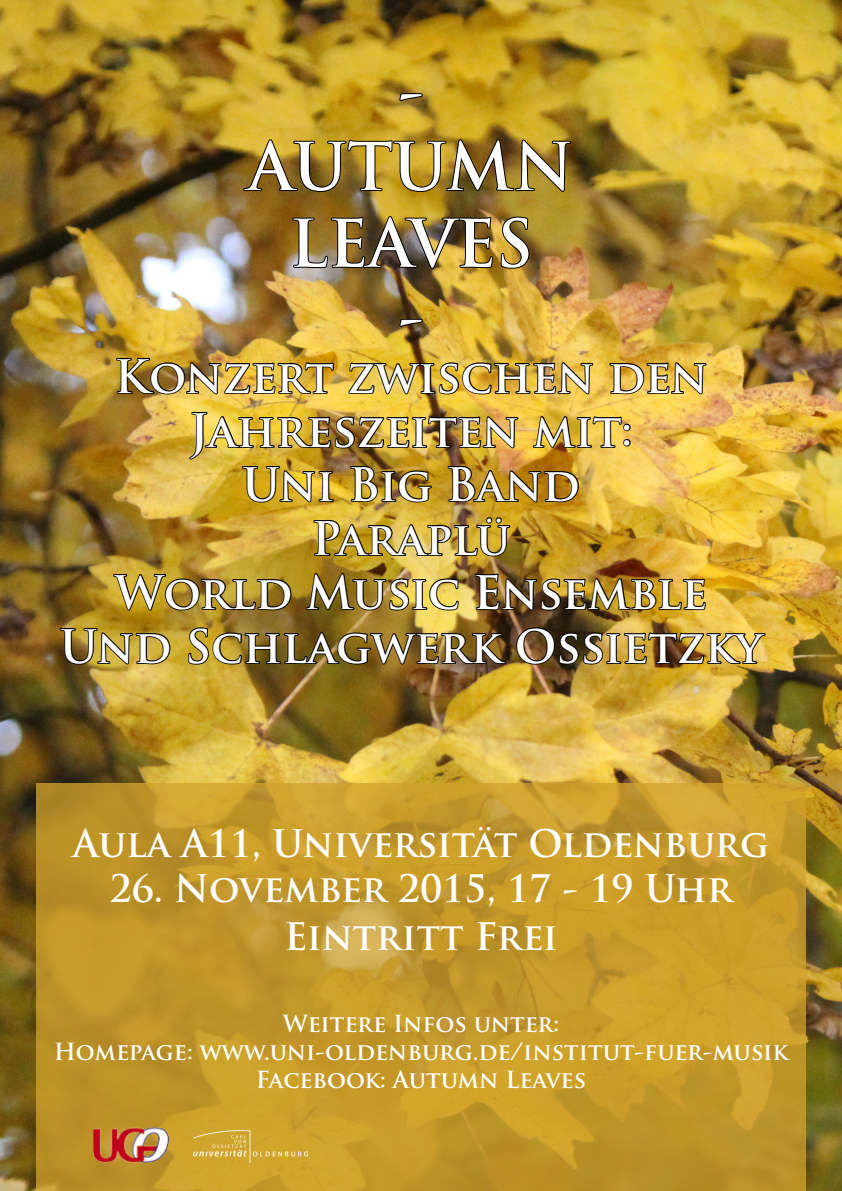
<style>
.page{position:relative;width:842px;height:1191px;background:#fff}
.page>*{position:absolute;margin:0;border:0;box-sizing:border-box;transform-origin:0 0}
.t1{font:700 64px "Trajan Pro";color:#fff}
.t2{font:700 60px "Trajan Pro";color:#fff}
.t3{font:700 45px "Trajan Pro";color:#fff}
.t4{font:700 37px "Trajan Pro";color:#fff}
.t5{font:700 23px "Trajan Pro";color:#fff}
</style>
<div class="page">
<img style="left:0;top:0;width:842px;height:1191px">
<svg style="left:36px;top:782px;width:770px;height:409px;background:#c4992a"></svg>
<svg style="left:398px;top:92px;width:26px;height:10px"></svg>
<img style="left:59px;top:138px;width:707px;height:577px">
<img style="left:94px;top:1106px;width:75px;height:65px">
<img style="left:193px;top:1128px;width:114px;height:34px">
<p class="t2" style="left:398px;top:54px;width:27px">-</p>
<p class="t1" style="left:248px;top:127px;width:327px">AUTUMN</p>
<p class="t1" style="left:289px;top:204px;width:246px">LEAVES</p>
<p class="t2" style="left:398px;top:280px;width:27px">-</p>
<p class="t3" style="left:114px;top:348px;width:595px">Konzert zwischen den</p>
<p class="t3" style="left:190px;top:402px;width:444px">Jahreszeiten mit:</p>
<p class="t3" style="left:242px;top:456px;width:339px">Uni Big Band</p>
<p class="t3" style="left:312px;top:510px;width:201px">Paraplü</p>
<p class="t3" style="left:115px;top:564px;width:594px">World Music Ensemble</p>
<p class="t3" style="left:60px;top:618px;width:704px">Und Schlagwerk Ossietzky</p>
<p class="t4" style="left:73px;top:820px;width:698px">Aula A11, Universität Oldenburg</p>
<p class="t4" style="left:110px;top:865px;width:624px">26. November 2015, 17 - 19 Uhr</p>
<p class="t4" style="left:284px;top:913px;width:275px">Eintritt Frei</p>
<p class="t5" style="left:283px;top:1009px;width:278px">Weitere Infos unter:</p>
<p class="t5" style="left:54px;top:1037px;width:736px">Homepage: www.uni-oldenburg.de/institut-fuer-musik</p>
<p class="t5" style="left:256px;top:1065px;width:332px">Facebook: Autumn Leaves</p>
</div>
